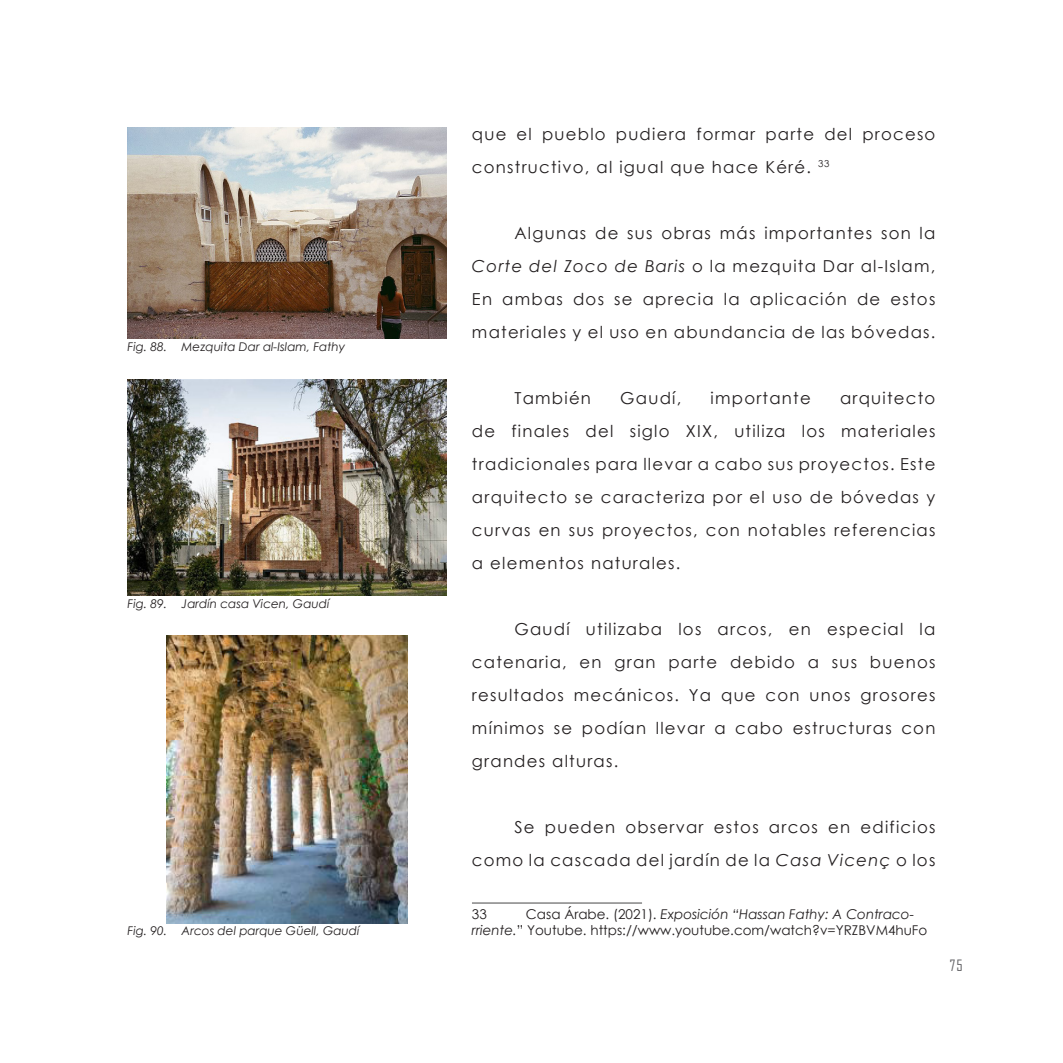
<style>
.page{position:relative;width:1063px;height:1063px;background:#fff}
.page>*{position:absolute;margin:0;border:0;box-sizing:border-box;transform-origin:0 0}
.t1{font:16.5px/33px "Century Gothic";letter-spacing:.075em;color:#231f20;text-align:justify}
.t2{font:15px "Agency FB";color:#656568}
.Pie_de_pagina{font:13.5px/16.2px "Century Gothic";color:#231f20}
.t3{font:italic 12px "Century Gothic";color:#231f20}
.s1{font-style:italic}
</style>
<div class="page">
<hr style="left:472px;top:903px;width:170px;height:1px;background:#474747">
<img style="left:128px;top:379px;width:318px;height:216px">
<img style="left:128px;top:128px;width:318px;height:211px">
<img style="left:167px;top:635px;width:241px;height:288px">
<p class="t3" style="left:128px;top:339px;width:219px">Fig. 88. Mezquita Dar al-Islam, Fathy</p>
<p class="t3" style="left:128px;top:595px;width:203px">Fig. 89. Jardín casa Vicen, Gaudí</p>
<p class="t3" style="left:128px;top:923px;width:234px">Fig. 90. Arcos del parque Güell, Gaudí</p>
<p class="t1" style="left:472px;top:117px;width:465px">que el pueblo pudiera formar parte del proceso constructivo, al igual que hace Kéré. <sup>33</sup></p>
<p class="t1" style="left:472px;top:216px;width:465px;text-indent:43px">Algunas de sus obras más importantes son la <span class="s1">Corte del Zoco de Baris</span> o la mezquita Dar al-Islam, En ambas dos se aprecia la aplicación de estos materiales y el uso en abundancia de las bóvedas.</p>
<p class="t1" style="left:514px;top:381px;width:78px">También</p>
<p class="t1" style="left:620px;top:381px;width:63px">Gaudí,</p>
<p class="t1" style="left:711px;top:381px;width:102px">importante</p>
<p class="t1" style="left:472px;top:381px;width:465px;text-indent:368px">arquitecto de finales del siglo XIX, utiliza los materiales tradicionales para llevar a cabo sus proyectos. Este arquitecto se caracteriza por el uso de bóvedas y curvas en sus proyectos, con notables referencias a elementos naturales.</p>
<p class="t1" style="left:472px;top:612px;width:465px;text-indent:43px">Gaudí utilizaba los arcos, en especial la catenaria, en gran parte debido a sus buenos resultados mecánicos. Ya que con unos grosores mínimos se podían llevar a cabo estructuras con grandes alturas.</p>
<p class="t1" style="left:472px;top:810px;width:465px;text-align:right">Se pueden observar estos arcos en edificios como la cascada del jardín de la <span class="s1">Casa Vicenç</span> o los</p>
<p class="Pie_de_pagina" style="left:472px;top:906px;width:16px">33</p>
<p class="Pie_de_pagina" style="left:472px;top:906px;width:457px;text-indent:54px">Casa Árabe. (2021). <span class="s1">Exposición “Hassan Fathy: A Contraco&shy;rriente.</span>” Youtube. https://www.youtube.com/watch?v=YRZBVM4huFo</p>
<p class="t2" style="left:950px;top:957px;width:14px">75</p>
</div>
